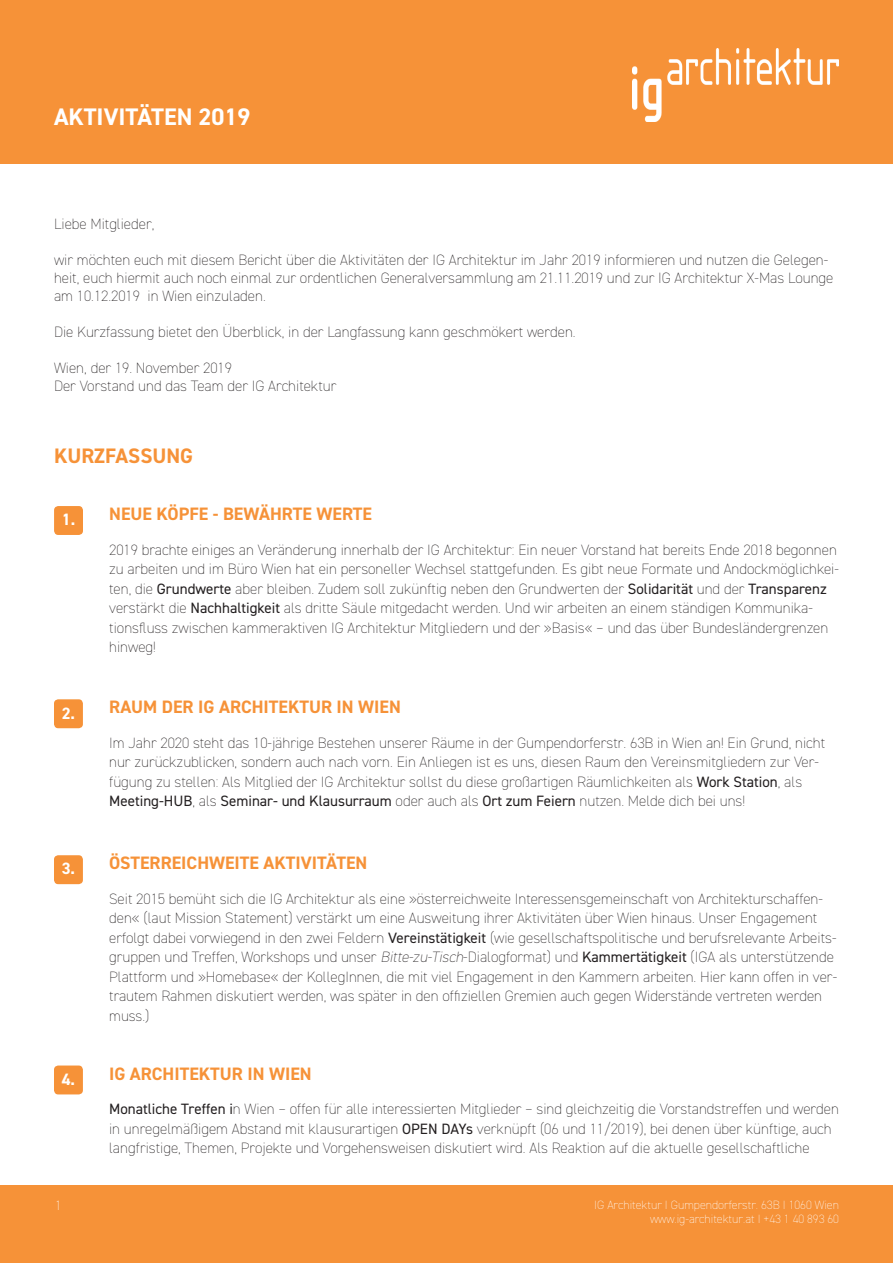
<style>
.page{position:relative;width:893px;height:1263px;background:#fff}
.page>*{position:absolute;margin:0;border:0;box-sizing:border-box;transform-origin:0 0}
.t1{font:700 24px "DIN2014";color:#fff}
.t2{font:700 21px "DIN2014";color:#f69238}
.t3{font:700 18px "DIN2014";color:#f69238}
.t4{font:700 16.5px "DIN2014";color:#fff}
.t5{font:200 15px/19.5px "DIN2014";color:#231f20}
.t6{font:200 13.5px "DIN2014";color:#fff}
.t7{font:200 12px/14.4px "DIN2014";color:#fff;text-align:right}
.s1{font-weight:400}
.s2{font-style:italic}
</style>
<div class="page">
<div style="left:0;top:0;width:893px;height:164px;background:#f69238"></div>
<img style="left:632px;top:49px;width:207px;height:72px">
<div style="left:0;top:1186px;width:893px;height:77px;background:#f69238"></div>
<div style="left:54px;top:506px;width:29px;height:29px;background:#f69238;border-radius:4px"></div>
<div style="left:54px;top:699px;width:29px;height:29px;background:#f69238;border-radius:4px"></div>
<div style="left:54px;top:855px;width:29px;height:29px;background:#f69238;border-radius:4px"></div>
<div style="left:54px;top:1065px;width:29px;height:29px;background:#f69238;border-radius:4px"></div>
<h1 class="t1" style="left:54px;top:101px;width:198px">AKTIVITÄTEN 2019</h1>
<p class="t5" style="left:54px;top:214px;width:102px">Liebe Mitglieder,</p>
<p class="t5" style="left:54px;top:250px;width:781px;line-height:18px">wir möchten euch mit diesem Bericht über die Aktivitäten der IG Architektur im Jahr 2019 informieren und nutzen die Gelegen&shy;heit, euch hiermit auch noch einmal zur ordentlichen Generalversammlung am 21.11.2019 und zur IG Architektur X-Mas Lounge am 10.12.2019 in Wien einzuladen.</p>
<p class="t5" style="left:54px;top:322px;width:523px">Die Kurzfassung bietet den Überblick, in der Langfassung kann geschmökert werden.</p>
<p class="t5" style="left:54px;top:358px;width:284px;line-height:18px">Wien, der 19. November 2019<br>Der Vorstand und das Team der IG Architektur</p>
<h2 class="t2" style="left:54px;top:442px;width:141px">KURZFASSUNG</h2>
<p class="t4" style="left:62px;top:509px;width:15px">1.</p>
<p class="t4" style="left:62px;top:702px;width:15px">2.</p>
<p class="t4" style="left:62px;top:858px;width:15px">3.</p>
<p class="t4" style="left:62px;top:1068px;width:15px">4.</p>
<p class="t6" style="left:55px;top:1197px;width:8px">1</p>
<p class="t3" style="left:109px;top:502px;width:264px">NEUE KÖPFE - BEWÄHRTE WERTE</p>
<p class="t5" style="left:109px;top:540px;width:731px">2019 brachte einiges an Veränderung innerhalb der IG Architektur: Ein neuer Vorstand hat bereits Ende 2018 begonnen zu arbeiten und im Büro Wien hat ein personeller Wechsel stattgefunden. Es gibt neue Formate und Andockmöglichkei&shy;ten, die <span class="s1">Grundwerte</span> aber bleiben. Zudem soll zukünftig neben den Grundwerten der <span class="s1">Solidarität</span> und der <span class="s1">Transparenz </span>verstärkt die <span class="s1">Nachhaltigkeit</span> als dritte Säule mitgedacht werden. Und wir arbeiten an einem ständigen Kommunika&shy;tionsfluss zwischen kammeraktiven IG Architektur Mitgliedern und der »Basis« – und das über Bundesländergrenzen hinweg!</p>
<p class="t3" style="left:109px;top:695px;width:293px">RAUM DER IG ARCHITEKTUR IN WIEN</p>
<p class="t5" style="left:109px;top:733px;width:718px">Im Jahr 2020 steht das 10-jährige Bestehen unserer Räume in der Gumpendorferstr. 63B in Wien an! Ein Grund, nicht nur zurückzublicken, sondern auch nach vorn. Ein Anliegen ist es uns, diesen Raum den Vereinsmitgliedern zur Ver&shy;fügung zu stellen: Als Mitglied der IG Architektur sollst du diese großartigen Räumlichkeiten als <span class="s1">Work Station</span>, als <span class="s1">Meeting-HUB</span>, als <span class="s1">Seminar- und Klausurraum</span> oder auch als <span class="s1">Ort zum Feiern</span> nutzen. Melde dich bei uns!</p>
<p class="t3" style="left:109px;top:851px;width:260px">ÖSTERREICHWEITE AKTIVITÄTEN</p>
<p class="t5" style="left:109px;top:889px;width:729px">Seit 2015 bemüht sich die IG Architektur als eine »österreichweite Interessensgemeinschaft von Architekturschaffen&shy;den« (laut Mission Statement) verstärkt um eine Ausweitung ihrer Aktivitäten über Wien hinaus. Unser Engagement erfolgt dabei vorwiegend in den zwei Feldern <span class="s1">Vereinstätigkeit</span> (wie gesellschaftspolitische und berufsrelevante Arbeits&shy;gruppen und Treffen, Workshops und unser <span class="s2">Bitte-zu-Tisch</span>-Dialogformat) und <span class="s1">Kammertätigkeit</span> (IGA als unterstützende Plattform und »Homebase« der KollegInnen, die mit viel Engagement in den Kammern arbeiten. Hier kann offen in ver&shy;trautem Rahmen diskutiert werden, was später in den offiziellen Gremien auch gegen Widerstände vertreten werden muss.)</p>
<p class="t3" style="left:109px;top:1061px;width:204px">IG ARCHITEKTUR IN WIEN</p>
<p class="t5" style="left:109px;top:1099px;width:731px"><span class="s1">Monatliche Treffen i</span>n Wien – offen für alle interessierten Mitglieder – sind gleichzeitig die Vorstandstreffen und werden in unregelmäßigem Abstand mit klausurartigen <span class="s1">OPEN DAYs</span> verknüpft (06 und 11/2019), bei denen über künftige, auch langfristige, Themen, Projekte und Vorgehensweisen diskutiert wird. Als Reaktion auf die aktuelle gesellschaftliche</p>
<p class="t7" style="left:594px;top:1197px;width:246px">IG Architektur I Gumpendorferstr. 63B I 1060 Wien www.ig-architektur.at I +43 1 40 893 60</p>
</div>
